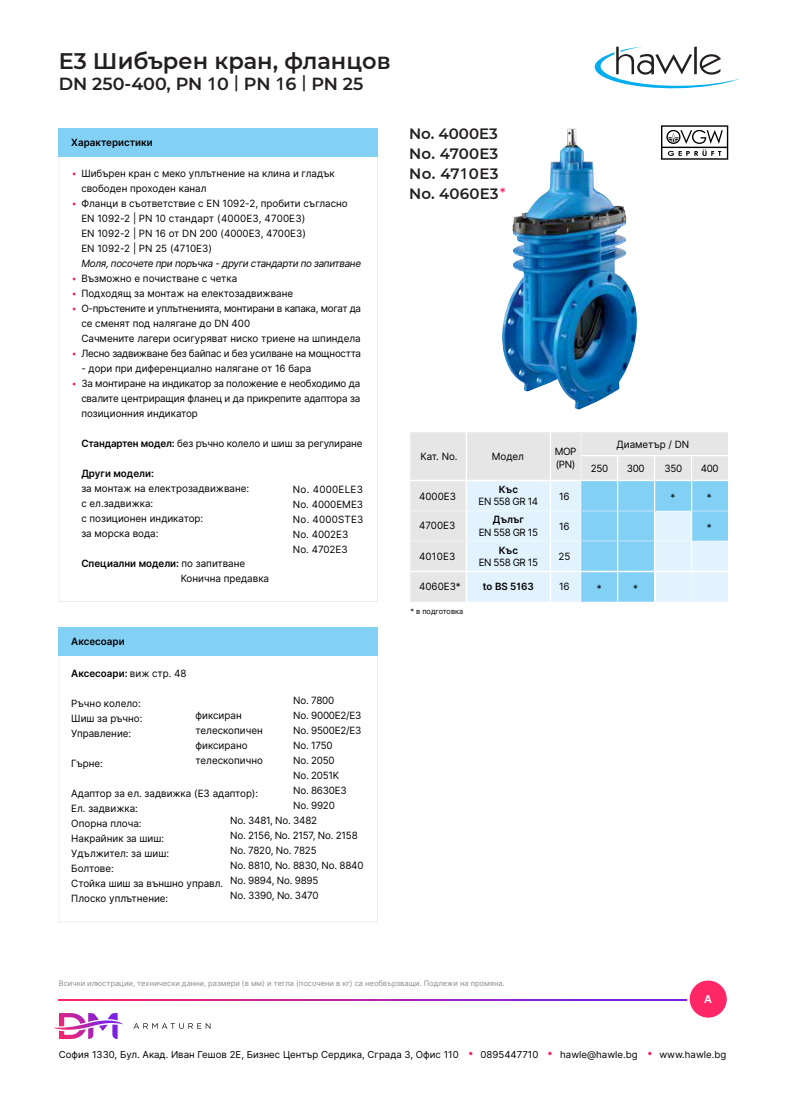
<style>
.page{position:relative;width:787px;height:1095px;background:#fff}
.page>*{position:absolute;margin:0;border:0;box-sizing:border-box;transform-origin:0 0}
.t1{font:600 22.5px "Montserrat";color:#231f20}
.t2{font:600 17.5px "Montserrat";color:#231f20}
.t3{font:600 15px/20px "Montserrat";letter-spacing:.01em;color:#231f20}
.t4{font:600 10.88px "Inter";color:#fff}
.t5{font:10px/15px "Inter";color:#000002}
.t6{font:10px/15px "Inter";letter-spacing:-.02em;color:#000002}
.t7{font:600 10px "Inter";color:#000002}
.t8{font:italic 10px "Inter";letter-spacing:-.03em;color:#000002}
.t9{font:9.62px "Inter";color:#000002}
.t10{font:7.5px "Inter";color:#8c8c8c}
.t11{font:7.5px "Inter";color:#000002}
.s1{font-family:"Open Sans"}
.s2{font-weight:500}
.s3{font-weight:600}
.s4{font-weight:400}
.s5{font-size:12.5px;color:#ff2766}
</style>
<div class="page">
<svg style="left:59px;top:999px;width:628px;height:1px"></svg>
<svg style="left:133px;top:1023px;width:77px;height:6px"></svg>
<svg style="left:53px;top:1013px;width:70px;height:26px"></svg>
<div style="left:688px;top:979px;width:40px;height:40px;background:#ff2766;border-radius:50%"></div>
<div style="left:687px;top:978px;width:42px;height:42px;border:2px solid #fff;border-radius:50%"></div>
<svg style="left:59px;top:157px;width:319px;height:445px"></svg>
<div style="left:59px;top:128px;width:319px;height:29px;background:#83d0f5"></div>
<svg style="left:59px;top:656px;width:319px;height:266px"></svg>
<div style="left:59px;top:627px;width:319px;height:29px;background:#83d0f5"></div>
<svg style="left:410px;top:432px;width:318px;height:169px;background:#d0e6f2"></svg>
<svg style="left:661px;top:125px;width:67px;height:35px"></svg>
<img style="left:502px;top:128px;width:135px;height:282px">
<svg style="left:594px;top:46px;width:146px;height:43px"></svg>
<h1 class="t1" style="left:59px;top:45px;width:333px">E3 Шибърен кран, фланцов</h1>
<h2 class="t2" style="left:59px;top:71px;width:306px">DN 250-400, PN <span class="s1">1</span>0 <span class="s2">|</span> PN <span class="s1">1</span>6 <span class="s2">|</span> PN 25</h2>
<p class="t7" style="left:71px;top:135px;width:83px">Характеристики</p>
<p class="t5" style="left:81px;top:166px;width:268px">Шибърен кран с меко уплътнение на клина и гладък свободен проходен канал<br>Фланци в съответствие с EN 1092-2, пробити съгласно EN 1092-2 | PN 10 стандарт (4000E3, 4700E3)<br>EN 1092-2 | PN 16 от DN 200 (4000E3, 4700E3)<br>EN 1092-2 | PN 25 (4710E3)</p>
<p class="t8" style="left:81px;top:256px;width:281px">Моля, посочете при поръчка - други стандарти по запитване</p>
<p class="t5" style="left:81px;top:271px;width:281px">Възможно е почистване с четка<br>Подходящ за монтаж на електозадвижване<br>О-пръстените и уплътненията, монтирани в капака, могат да се сменят под налягане до DN 400<br>Сачмените лагери осигуряват ниско триене на шпиндела Лесно задвижване без байпас и без усилване на мощността</p>
<p class="t6" style="left:81px;top:361px;width:280px">- дори при диференциално налягане от 16 бара<br>За монтиране на индикатор за положение е необходимо да свалите центриращия фланец и да прикрепите адаптора за позиционния индикатор</p>
<p class="t5" style="left:81px;top:436px;width:283px"><span class="s3">Стандартен модел:</span> без ръчно колело и шиш за регулиране</p>
<p class="t7" style="left:81px;top:466px;width:74px">Други модели:</p>
<p class="t5" style="left:81px;top:481px;width:169px">за монтаж на електрозадвижване: с ел.задвижка:<br>с позиционен индикатор:<br>за морска вода:</p>
<p class="t5" style="left:181px;top:556px;width:90px;text-indent:-99px"><span class="s3">Специални модели:</span> по запитване<br>Конична предавка</p>
<p class="t5" style="left:293px;top:481px;width:72px">No. 4000ELE3<br>No. 4000EME3<br>No. 4000STE3<br>No. 4002E3<br>No. 4702E3</p>
<p class="t7" style="left:71px;top:634px;width:55px">Аксесоари</p>
<p class="t7" style="left:71px;top:666px;width:117px">Аксесоари: <span class="s4">виж стр. 48</span></p>
<p class="t5" style="left:71px;top:695px;width:73px">Ръчно колело:<br>Шиш за ръчно:<br>Управление:</p>
<p class="t5" style="left:71px;top:755px;width:33px">Гърне:</p>
<p class="t5" style="left:71px;top:785px;width:188px">Адаптор за ел. задвижка (E3 адаптор):<br>Ел. задвижка:<br>Опорна плоча:<br>Накрайник за шиш:<br>Удължител: за шиш:<br>Болтове:<br>Стойка шиш за външно управл.<br>Плоско уплътнение:</p>
<p class="t5" style="left:293px;top:693px;width:43px">No. 7800</p>
<p class="t6" style="left:293px;top:708px;width:70px">No. 9000E2/E3</p>
<p class="t6" style="left:293px;top:723px;width:70px">No. 9500E2/E3</p>
<p class="t5" style="left:293px;top:738px;width:41px">No. 1750</p>
<p class="t5" style="left:293px;top:753px;width:43px">No. 2050</p>
<p class="t5" style="left:293px;top:768px;width:48px">No. 2051K</p>
<p class="t6" style="left:293px;top:783px;width:55px">No. 8630E3</p>
<p class="t5" style="left:293px;top:798px;width:43px">No. 9920</p>
<p class="t6" style="left:230px;top:812px;width:88px">No. 3481, No. 3482</p>
<p class="t6" style="left:230px;top:827px;width:129px">No. 2156, No. 2157, No. 2158</p>
<p class="t6" style="left:230px;top:842px;width:88px">No. 7820, No. 7825</p>
<p class="t6" style="left:230px;top:857px;width:135px">No. 8810, No. 8830, No. 8840</p>
<p class="t6" style="left:230px;top:872px;width:90px">No. 9894, No. 9895</p>
<p class="t6" style="left:230px;top:887px;width:90px">No. 3390, No. 3470</p>
<p class="t5" style="left:195px;top:708px;width:69px">фиксиран телескопичен фиксирано телескопично</p>
<h3 class="t3" style="left:409px;top:123px;width:98px">No. 4000E3<br>No. 4700E3<br>No. 47<span class="s1">1</span>0E3<br>No. 4060E3<span class="s5">*</span></h3>
<p class="t5" style="left:420px;top:448px;width:39px">Кат. No.</p>
<p class="t5" style="left:492px;top:448px;width:34px">Модел</p>
<p class="t5" style="left:554px;top:445px;width:23px;line-height:12.5px">MOP (PN)</p>
<p class="t5" style="left:419px;top:489px;width:38px">4000E3</p>
<p class="t5" style="left:419px;top:518px;width:38px">4700E3</p>
<p class="t5" style="left:419px;top:549px;width:38px">4010E3</p>
<p class="t7" style="left:498px;top:482px;width:21px">Къс</p>
<p class="t5" style="left:478px;top:494px;width:61px">EN 558 GR 14</p>
<p class="t7" style="left:493px;top:512px;width:33px">Дълъг</p>
<p class="t5" style="left:478px;top:524px;width:61px">EN 558 GR 15</p>
<p class="t7" style="left:498px;top:543px;width:21px">Къс</p>
<p class="t5" style="left:478px;top:555px;width:61px">EN 558 GR 15</p>
<p class="t5" style="left:559px;top:488px;width:12px">16</p>
<p class="t5" style="left:559px;top:518px;width:12px">16</p>
<p class="t5" style="left:558px;top:548px;width:13px">25</p>
<p class="t5" style="left:591px;top:460px;width:19px">250</p>
<p class="t5" style="left:616px;top:436px;width:74px">Диаметър / DN</p>
<p class="t5" style="left:627px;top:460px;width:19px">300</p>
<p class="t5" style="left:664px;top:460px;width:19px">350</p>
<p class="t5" style="left:700px;top:460px;width:19px">400</p>
<p class="t5" style="left:670px;top:489px;width:6px">*</p>
<p class="t5" style="left:707px;top:489px;width:6px">*</p>
<p class="t5" style="left:707px;top:519px;width:6px">*</p>
<p class="t5" style="left:419px;top:579px;width:43px">4060E3*</p>
<p class="t7" style="left:483px;top:579px;width:52px">to BS 5163</p>
<p class="t5" style="left:559px;top:578px;width:12px">16</p>
<p class="t5" style="left:596px;top:581px;width:6px">*</p>
<p class="t5" style="left:633px;top:581px;width:6px">*</p>
<p class="t11" style="left:410px;top:606px;width:54px">* в подготовка</p>
<p class="t10" style="left:59px;top:978px;width:447px">Всички илюстрации, технически данни, размери (в мм) и тегла (посочени в кг) са необвързващи. Подлежи на промяна.</p>
<p class="t4" style="left:704px;top:991px;width:9px">A</p>
<p class="t9" style="left:59px;top:1047px;width:401px">София 1330, Бул. Акад. Иван Гешов 2Е, Бизнес Център Сердика, Сграда 3, Офис 110</p>
<p class="t9" style="left:480px;top:1047px;width:59px">0895447710</p>
<p class="t9" style="left:560px;top:1047px;width:79px">hawle@hawle.bg</p>
<p class="t9" style="left:659px;top:1047px;width:68px">www.hawle.bg</p>
</div>
